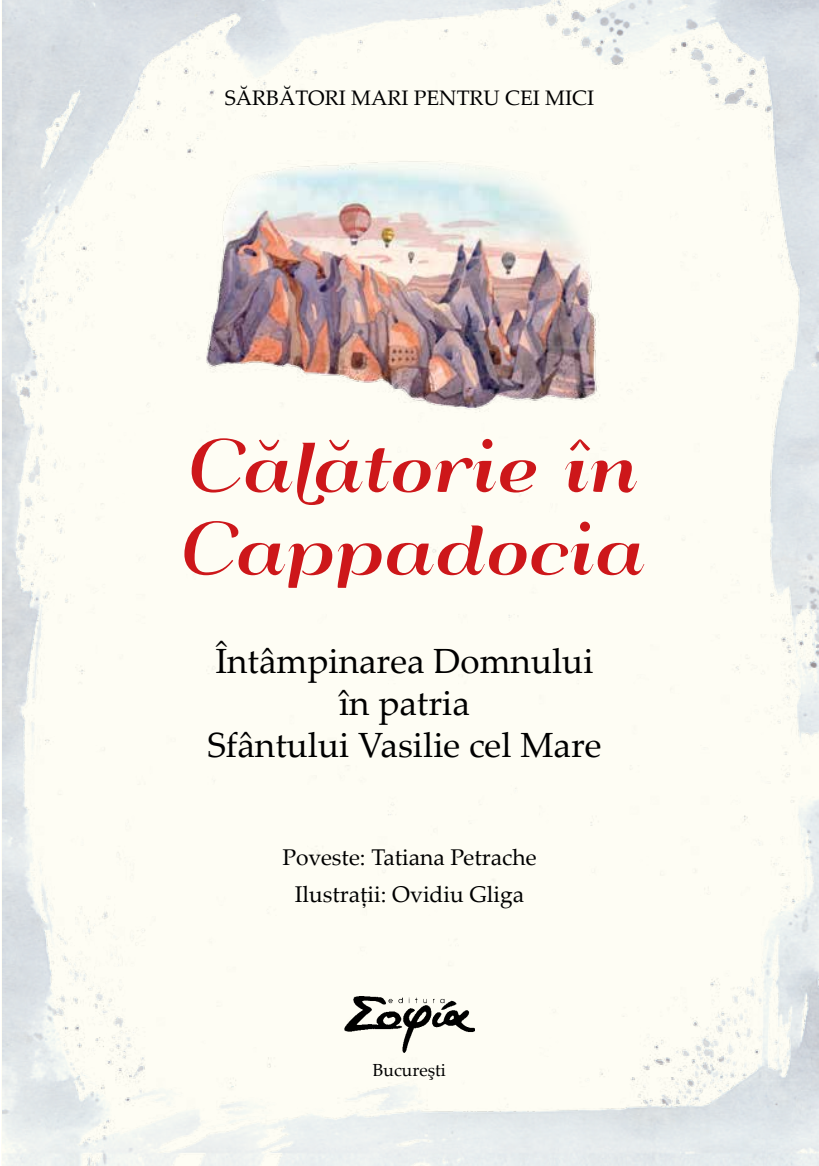
<style>
.page{position:relative;width:819px;height:1166px;background:#fff}
.page>*{position:absolute;margin:0;border:0;box-sizing:border-box;transform-origin:0 0}
.t1{font:66.15px/82.6px "Qumpellka No 12";color:#cd171a}
.t2{font:35px/42px "Palatino Linotype";color:#000;text-align:center}
.t3{font:22.75px/37.3px "Palatino Linotype";color:#000;text-align:center}
.t4{font:21px "Palatino Linotype";color:#000}
.t5{font:17.5px "Palatino Linotype";color:#000}
</style>
<div class="page">
<img style="left:2px;top:0;width:817px;height:1166px">
<img style="left:344px;top:996px;width:130px;height:57px">
<img style="left:197px;top:150px;width:415px;height:271px">
<p class="t4" style="left:225px;top:83px;width:371px">SĂRBĂTORI MARI PENTRU CEI MICI</p>
<h1 class="t1" style="left:176px;top:421px;width:468px">Călătorie în<br>Cappadocia</h1>
<p class="t2" style="left:207px;top:639px;width:395px">Întâmpinarea Domnului în patria<br>Sfântului Vasilie cel Mare</p>
<p class="t3" style="left:282px;top:838px;width:255px">Poveste: Tatiana Petrache<br>Ilustrații: Ovidiu Gliga</p>
<p class="t5" style="left:373px;top:1057px;width:75px">Bucureşti</p>
</div>
